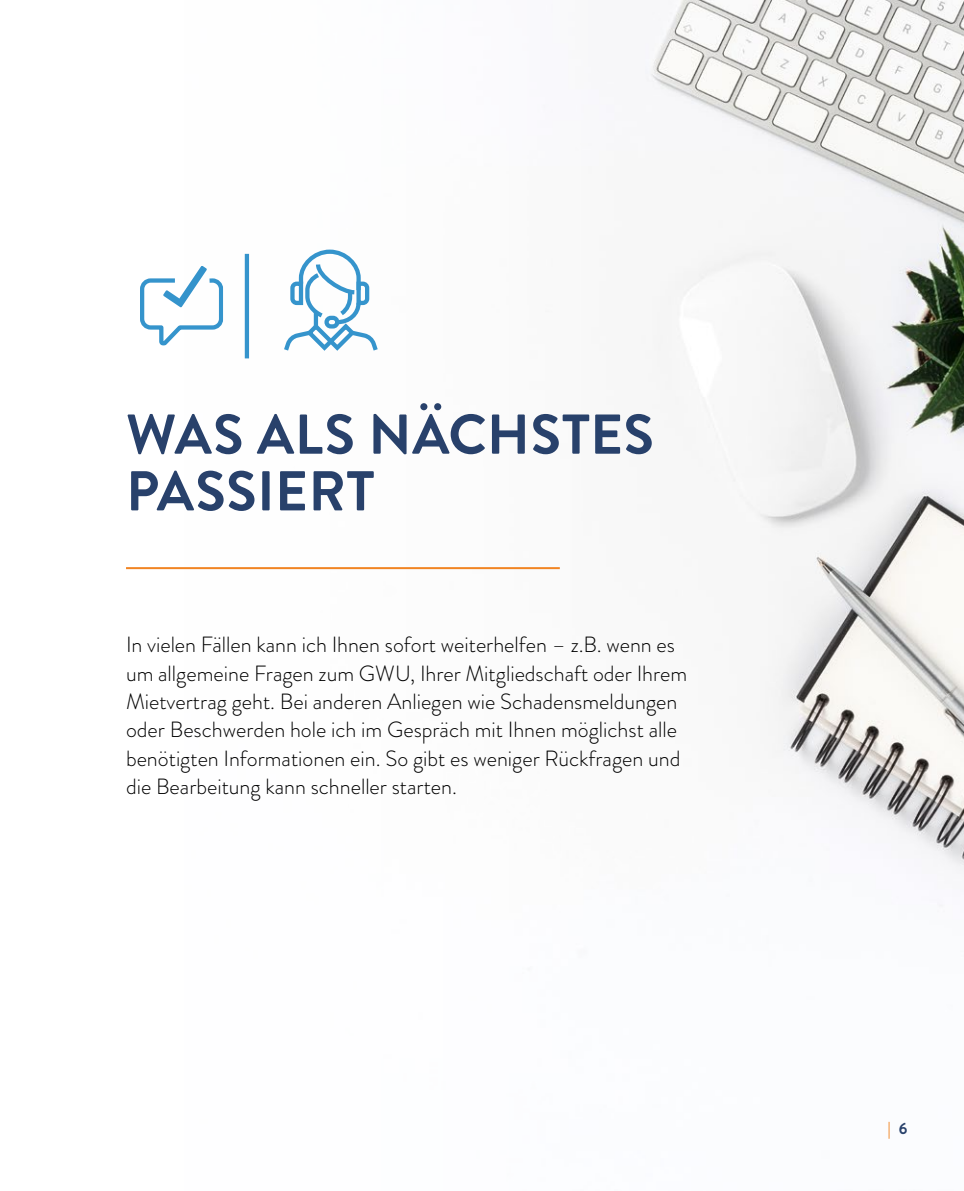
<style>
.page{position:relative;width:964px;height:1191px;background:#fff}
.page>*{position:absolute;margin:0;border:0;box-sizing:border-box;transform-origin:0 0}
.t1{font:700 56px/56.6px "Brandon Grotesque";letter-spacing:.01em;color:#28416b}
.t2{font:300 22px/28.4px "Brandon Grotesque";color:#000}
.t3{font:900 16px "Brandon Grotesque";color:#f18422}
.s1{font-weight:700;color:#28416b}
</style>
<div class="page">
<img style="left:184px;top:0;width:780px;height:906px">
<hr style="left:126px;top:567px;width:434px;height:2px;background:#f18422">
<svg style="left:281px;top:247px;width:100px;height:108px"></svg>
<hr style="left:245px;top:254px;width:4px;height:104px;background:#3594cc">
<svg style="left:140px;top:266px;width:83px;height:80px"></svg>
<h1 class="t1" style="left:126px;top:407px;width:529px">WAS ALS NÄCHSTES<br>PASSIERT</h1>
<p class="t2" style="left:126px;top:630px;width:563px">In vielen Fällen kann ich Ihnen sofort weiterhelfen – z.B. wenn es um allgemeine Fragen zum GWU, Ihrer Mitgliedschaft oder Ihrem Mietvertrag geht. Bei anderen Anliegen wie Schadensmeldungen oder Beschwerden hole ich im Gespräch mit Ihnen möglichst alle benötigten Informationen ein. So gibt es weniger Rückfragen und die Bearbeitung kann schneller starten.</p>
<p class="t3" style="left:888px;top:1117px;width:21px">| <span class="s1">6</span></p>
</div>
